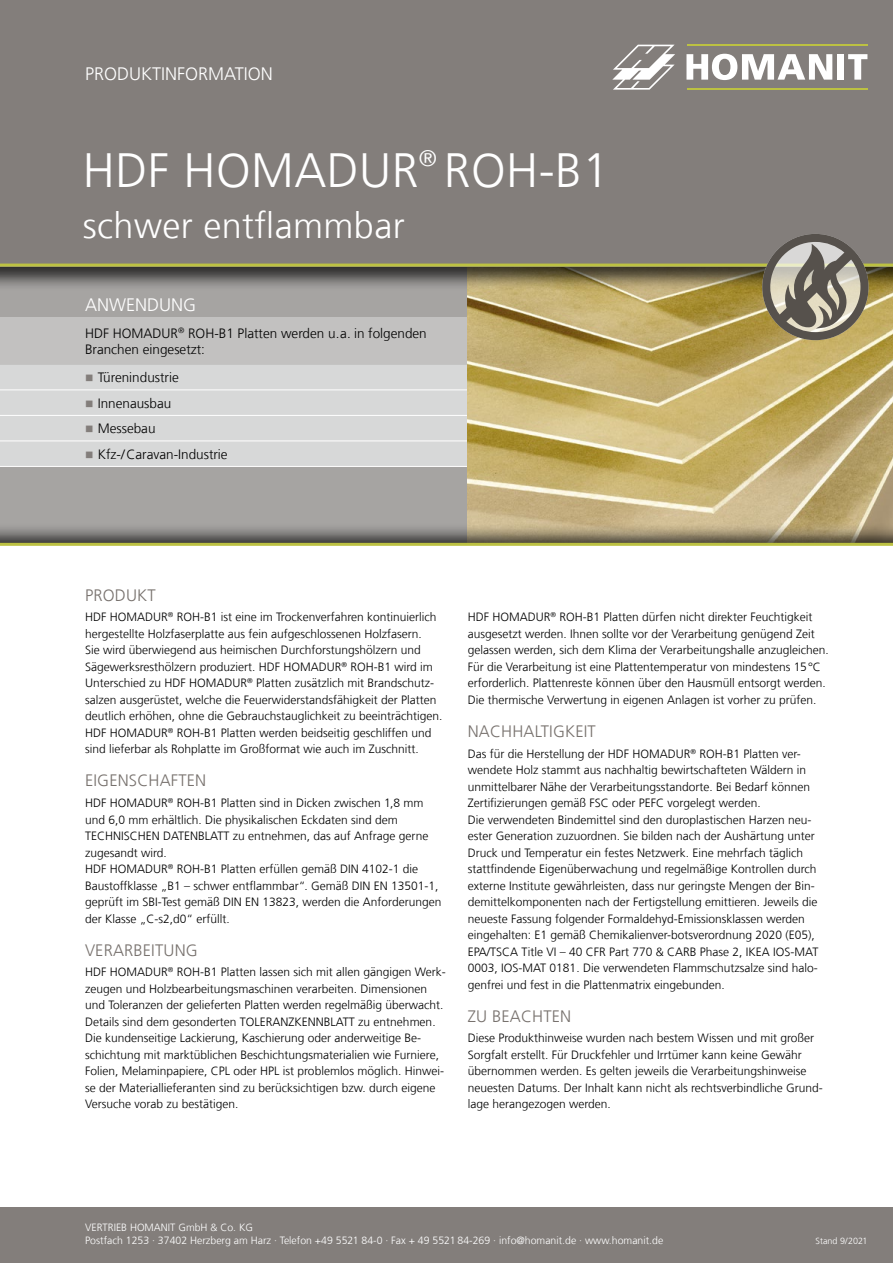
<style>
.page{position:relative;width:893px;height:1263px;background:#fff}
.page>*{position:absolute;margin:0;border:0;box-sizing:border-box;transform-origin:0 0}
.t1{font:300 48px "Frutiger LT Com";letter-spacing:.01em;color:#fff}
.t2{font:300 36px "Frutiger LT Com";letter-spacing:.01em;color:#fff}
.t3{font:300 18px "Frutiger LT Com";color:#fff}
.t4{font:300 16.5px "Frutiger LT Com";letter-spacing:.01em;color:#77716d}
.t5{font:300 13.5px/16.5px "Frutiger LT Com";color:#000}
.t6{font:300 12px/16.5px "Frutiger LT Com";color:#000}
.t7{font:300 10.5px/13.5px "Frutiger LT Com";color:#fff}
.t8{font:300 9px "Frutiger LT Com";color:#fff}
.s1{color:#837e7b}
</style>
<div class="page">
<div style="left:0;top:267px;width:468px;height:277px;background:#a6a4a2"></div>
<div style="left:0;top:318px;width:468px;height:46px;background:#c2c1c0"></div>
<div style="left:0;top:364px;width:468px;height:102px;background:#d7d8d8"></div>
<hr style="left:0;top:389px;width:468px;height:1px;background:#fff">
<hr style="left:0;top:415px;width:468px;height:1px;background:#fff">
<hr style="left:0;top:440px;width:468px;height:1px;background:#fff">
<hr style="left:0;top:466px;width:468px;height:1px;background:#fff">
<img style="left:468px;top:290px;width:425px;height:232px">
<div style="left:0;top:522px;width:893px;height:741px;background:#000;opacity:.75"></div>
<div style="left:0;top:543px;width:893px;height:720px;background:#fff"></div>
<div style="left:0;top:1207px;width:893px;height:56px;background:#837e7b"></div>
<div style="left:0;top:0;width:893px;height:290px;background:#000;opacity:.75"></div>
<div style="left:0;top:0;width:893px;height:267px;background:#837e7b"></div>
<svg style="left:686px;top:54px;width:146px;height:26px"></svg>
<div style="left:837px;top:54px;width:7px;height:26px;background:#fff"></div>
<svg style="left:848px;top:54px;width:19px;height:26px"></svg>
<svg style="left:612px;top:45px;width:63px;height:45px"></svg>
<hr style="left:686px;top:45px;width:181px;height:1px;background:#bcc142">
<hr style="left:686px;top:88px;width:181px;height:2px;background:#bcc142">
<hr style="left:0;top:543px;width:893px;height:3px;background:#bcc142">
<hr style="left:0;top:264px;width:893px;height:3px;background:#bcc142">
<svg style="left:762px;top:234px;width:106px;height:106px;background:#908979"></svg>
<h3 class="t3" style="left:85px;top:63px;width:189px">PRODUKTINFORMATION</h3>
<h1 class="t1" style="left:83px;top:142px;width:528px">HDF HOMADUR<sup>®</sup> ROH-B1</h1>
<h2 class="t2" style="left:83px;top:204px;width:323px">schwer entflammbar</h2>
<h3 class="t3" style="left:85px;top:294px;width:113px">ANWENDUNG</h3>
<p class="t5" style="left:85px;top:325px;width:343px">HDF HOMADUR<sup>®</sup> ROH-B1 Platten werden u.a. in folgenden<br>Branchen eingesetzt:</p>
<p class="t5" style="left:85px;top:369px;width:95px"><span class="s1">■</span> Türenindustrie</p>
<p class="t5" style="left:85px;top:395px;width:88px"><span class="s1">■</span> Innenausbau</p>
<p class="t5" style="left:85px;top:420px;width:72px"><span class="s1">■</span> Messebau</p>
<p class="t5" style="left:85px;top:446px;width:144px"><span class="s1">■</span> Kfz-/Caravan-Industrie</p>
<h3 class="t4" style="left:85px;top:585px;width:72px">PRODUKT</h3>
<p class="t6" style="left:85px;top:609px;width:359px">HDF HOMADUR<sup>®</sup> ROH-B1 ist eine im Trockenverfahren kontinuierlich hergestellte Holzfaserplatte aus fein aufgeschlossenen Holzfasern.<br>Sie wird überwiegend aus heimischen Durchforstungshölzern und Sägewerksresthölzern produziert. HDF HOMADUR<sup>®</sup> ROH-B1 wird im Unterschied zu HDF HOMADUR<sup>®</sup> Platten zusätzlich mit Brandschutz&shy;salzen ausgerüstet, welche die Feuerwiderstandsfähigkeit der Platten deutlich erhöhen, ohne die Gebrauchstauglichkeit zu beeinträchtigen.<br>HDF HOMADUR<sup>®</sup> ROH-B1 Platten werden beidseitig geschliffen und sind lieferbar als Rohplatte im Großformat wie auch im Zuschnitt.</p>
<h3 class="t4" style="left:85px;top:771px;width:123px">EIGENSCHAFTEN</h3>
<p class="t6" style="left:85px;top:795px;width:358px">HDF HOMADUR<sup>®</sup> ROH-B1 Platten sind in Dicken zwischen 1,8 mm und 6,0 mm erhältlich. Die physikalischen Eckdaten sind dem TECHNISCHEN DATENBLATT zu entnehmen, das auf Anfrage gerne zugesandt wird.<br>HDF HOMADUR<sup>®</sup> ROH-B1 Platten erfüllen gemäß DIN 4102-1 die Baustoffklasse „B1 – schwer entflammbar“. Gemäß DIN EN 13501-1, geprüft im SBI-Test gemäß DIN EN 13823, werden die Anforderungen der Klasse „C-s2,d0“ erfüllt.</p>
<h3 class="t4" style="left:85px;top:940px;width:114px">VERARBEITUNG</h3>
<p class="t6" style="left:85px;top:964px;width:362px">HDF HOMADUR<sup>®</sup> ROH-B1 Platten lassen sich mit allen gängigen Werk&shy;zeugen und Holzbearbeitungsmaschinen verarbeiten. Dimensionen und Toleranzen der gelieferten Platten werden regelmäßig überwacht.<br>Details sind dem gesonderten TOLERANZKENNBLATT zu entnehmen.<br>Die kundenseitige Lackierung, Kaschierung oder anderweitige Be&shy;schichtung mit marktüblichen Beschichtungsmaterialien wie Furniere, Folien, Melaminpapiere, CPL oder HPL ist problemlos möglich. Hinwei&shy;se der Materiallieferanten sind zu berücksichtigen bzw. durch eigene Versuche vorab zu bestätigen.</p>
<p class="t6" style="left:468px;top:609px;width:363px">HDF HOMADUR<sup>®</sup> ROH-B1 Platten dürfen nicht direkter Feuchtigkeit ausgesetzt werden. Ihnen sollte vor der Verarbeitung genügend Zeit gelassen werden, sich dem Klima der Verarbeitungshalle anzugleichen.<br>Für die Verarbeitung ist eine Plattentemperatur von mindestens 15°C erforderlich. Plattenreste können über den Hausmüll entsorgt werden.<br>Die thermische Verwertung in eigenen Anlagen ist vorher zu prüfen.</p>
<h3 class="t4" style="left:468px;top:721px;width:130px">NACHHALTIGKEIT</h3>
<p class="t6" style="left:468px;top:745px;width:352px">Das für die Herstellung der HDF HOMADUR<sup>®</sup> ROH-B1 Platten ver&shy;wendete Holz stammt aus nachhaltig bewirtschafteten Wäldern in unmittelbarer Nähe der Verarbeitungsstandorte. Bei Bedarf können Zertifizierungen gemäß FSC oder PEFC vorgelegt werden.<br>Die verwendeten Bindemittel sind den duroplastischen Harzen neu&shy;ester Generation zuzuordnen. Sie bilden nach der Aushärtung unter Druck und Temperatur ein festes Netzwerk. Eine mehrfach täglich stattfindende Eigenüberwachung und regelmäßige Kontrollen durch externe Institute gewährleisten, dass nur geringste Mengen der Bin&shy;demittelkomponenten nach der Fertigstellung emittieren. Jeweils die neueste Fassung folgender Formaldehyd-Emissionsklassen werden eingehalten: E1 gemäß Chemikalienver-botsverordnung 2020 (E05), EPA/TSCA Title VI – 40 CFR Part 770 &amp; CARB Phase 2, IKEA IOS-MAT 0003, IOS-MAT 0181. Die verwendeten Flammschutzsalze sind halo&shy;genfrei und fest in die Plattenmatrix eingebunden.</p>
<h3 class="t4" style="left:468px;top:1006px;width:105px">ZU BEACHTEN</h3>
<p class="t6" style="left:468px;top:1030px;width:357px">Diese Produkthinweise wurden nach bestem Wissen und mit großer Sorgfalt erstellt. Für Druckfehler und Irrtümer kann keine Gewähr übernommen werden. Es gelten jeweils die Verarbeitungshinweise neuesten Datums. Der Inhalt kann nicht als rechtsverbindliche Grund&shy;lage herangezogen werden.</p>
<p class="t7" style="left:85px;top:1220px;width:580px">VERTRIEB HOMANIT GmbH &amp; Co. KG<br>Postfach 1253 · 37402 Herzberg am Harz · Telefon +49 5521 84-0 · Fax + 49 5521 84-269 · info@homanit.de · www.homanit.de</p>
<p class="t8" style="left:816px;top:1236px;width:53px">Stand 9/2021</p>
</div>
